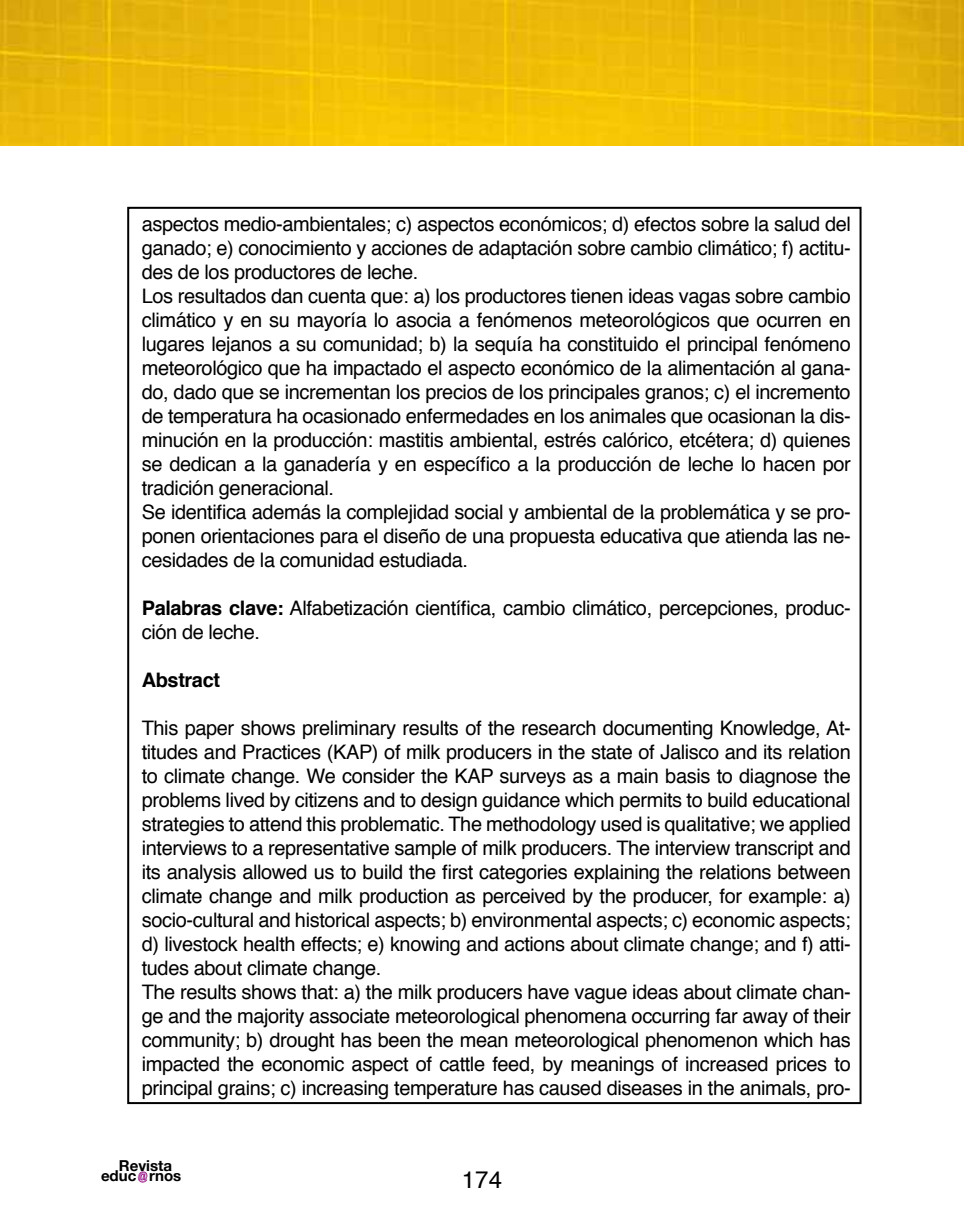
<style>
.page{position:relative;width:964px;height:1219px;background:#fff}
.page>*{position:absolute;margin:0;border:0;box-sizing:border-box;transform-origin:0 0}
.t1{font:24px "Helvetica";color:#000}
.t2{font:20px/24px "Helvetica";letter-spacing:-.02em;color:#000}
.t3{font:700 20px "Helvetica";letter-spacing:-.02em;color:#000}
.t4{font:700 15px "Helvetica Neue";color:#000}
.s1{font-weight:700}
</style>
<div class="page">
<img style="left:0;top:0;width:964px;height:146px">
<svg style="left:138px;top:1171px;width:9px;height:12px"></svg>
<p class="t2" style="left:142px;top:212px;width:711px">aspectos medio-ambientales; c) aspectos económicos; d) efectos sobre la salud del ganado; e) conocimiento y acciones de adaptación sobre cambio climático; f) actitu&shy;des de los productores de leche.<br>Los resultados dan cuenta que: a) los productores tienen ideas vagas sobre cambio climático y en su mayoría lo asocia a fenómenos meteorológicos que ocurren en lugares lejanos a su comunidad; b) la sequía ha constituido el principal fenómeno meteorológico que ha impactado el aspecto económico de la alimentación al gana&shy;do, dado que se incrementan los precios de los principales granos; c) el incremento de temperatura ha ocasionado enfermedades en los animales que ocasionan la dis&shy;minución en la producción: mastitis ambiental, estrés calórico, etcétera; d) quienes se dedican a la ganadería y en específico a la producción de leche lo hacen por tradición generacional.<br>Se identifica además la complejidad social y ambiental de la problemática y se pro&shy;ponen orientaciones para el diseño de una propuesta educativa que atienda las ne&shy;cesidades de la comunidad estudiada.</p>
<p class="t2" style="left:142px;top:596px;width:710px"><span class="s1">Palabras clave:</span> Alfabetización científica, cambio climático, percepciones, produc&shy;ción de leche.</p>
<p class="t3" style="left:142px;top:663px;width:80px">Abstract</p>
<p class="t2" style="left:142px;top:716px;width:711px">This paper shows preliminary results of the research documenting Knowledge, At&shy;titudes and Practices (KAP) of milk producers in the state of Jalisco and its relation to climate change. We consider the KAP surveys as a main basis to diagnose the problems lived by citizens and to design guidance which permits to build educational strategies to attend this problematic. The methodology used is qualitative; we applied interviews to a representative sample of milk producers. The interview transcript and its analysis allowed us to build the first categories explaining the relations between climate change and milk production as perceived by the producer, for example: a) socio-cultural and historical aspects; b) environmental aspects; c) economic aspects; d) livestock health effects; e) knowing and actions about climate change; and f) atti&shy;tudes about climate change.<br>The results shows that: a) the milk producers have vague ideas about climate chan&shy;ge and the majority associate meteorological phenomena occurring far away of their community; b) drought has been the mean meteorological phenomenon which has impacted the economic aspect of cattle feed, by meanings of increased prices to principal grains; c) increasing temperature has caused diseases in the animals, pro-</p>
<p class="t4" style="left:119px;top:1157px;width:55px">Revista</p>
<p class="t4" style="left:101px;top:1167px;width:82px">educ rnos</p>
<p class="t1" style="left:462px;top:1161px;width:42px">174</p>
</div>
